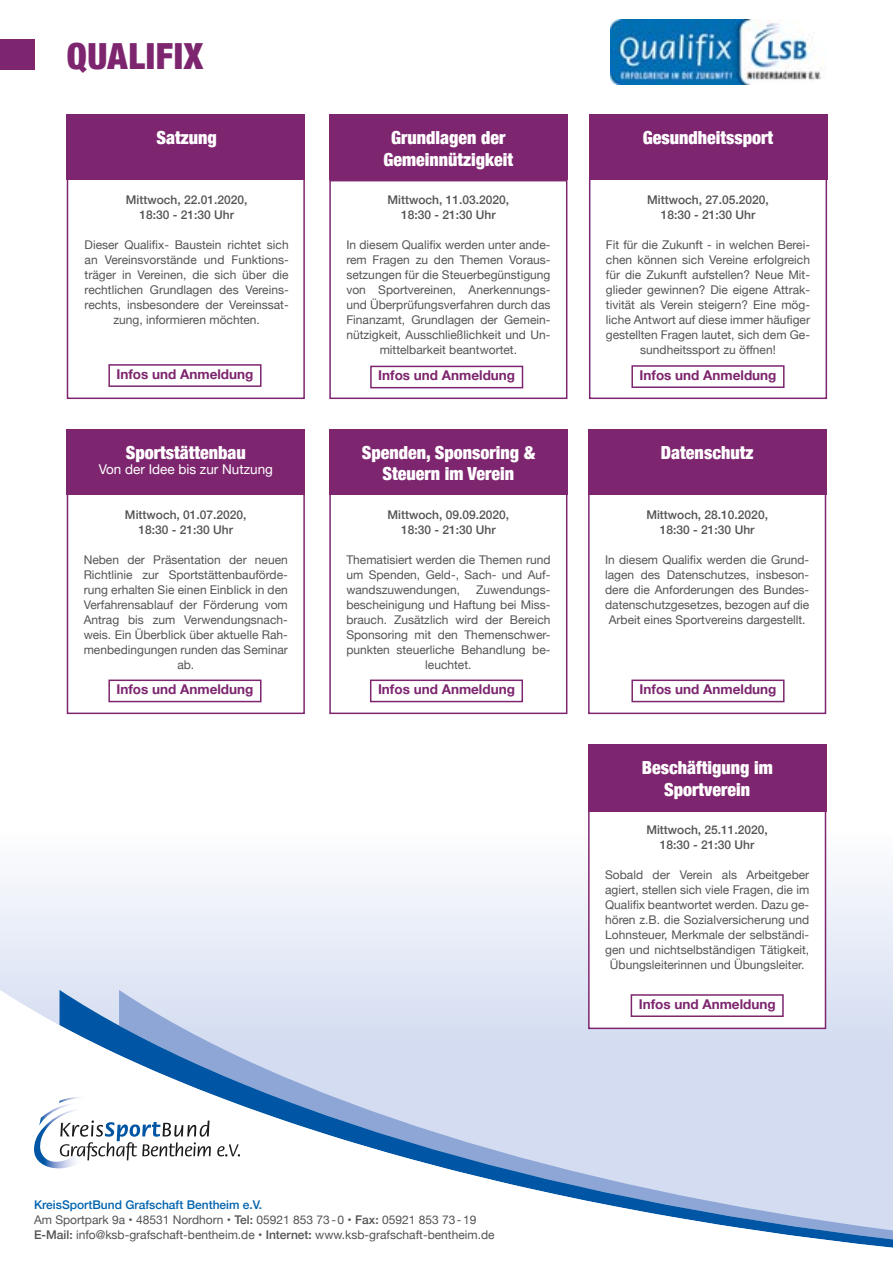
<style>
.page{position:relative;width:893px;height:1263px;background:#fff}
.page>*{position:absolute;margin:0;border:0;box-sizing:border-box;transform-origin:0 0}
.t1{font:900 condensed 36px "Helvetica Neue";letter-spacing:.015em;color:#7d256e}
.t2{font:900 condensed 18px/21.6px "Helvetica Neue";color:#fff;text-align:center}
.t3{font:700 13.5px "Helvetica Neue";color:#7d256e}
.t4{font:13.5px "Helvetica Neue";color:#fff}
.t5{font:12px/15px "Helvetica Neue";color:#555353;text-align:center}
.t6{font:500 12px/15px "Helvetica Neue";color:#555353;text-align:center}
.s1{font-weight:500;color:#0063af}
.s2{font-weight:500}
</style>
<div class="page">
<svg style="left:0;top:834px;width:893px;height:156px;fill:#edf1f9"></svg>
<div style="left:589px;top:177px;width:238px;height:222px;border:2px solid #7d256e"></div>
<div style="left:588px;top:489px;width:238px;height:225px;border:2px solid #7d256e"></div>
<div style="left:589px;top:114px;width:238px;height:66px;background:#7d256e"></div>
<div style="left:588px;top:429px;width:238px;height:66px;background:#7d256e"></div>
<div style="left:67px;top:492px;width:238px;height:222px;border:2px solid #7d256e"></div>
<div style="left:329px;top:492px;width:238px;height:222px;border:2px solid #7d256e"></div>
<div style="left:67px;top:429px;width:238px;height:66px;background:#7d256e"></div>
<div style="left:329px;top:429px;width:238px;height:66px;background:#7d256e"></div>
<div style="left:329px;top:180px;width:238px;height:219px;border:2px solid #7d256e"></div>
<div style="left:329px;top:114px;width:238px;height:66px;background:#7d256e"></div>
<div style="left:370px;top:366px;width:153px;height:22px;border:2px solid #7d256e"></div>
<div style="left:108px;top:679px;width:153px;height:23px;border:2px solid #7d256e"></div>
<div style="left:370px;top:679px;width:153px;height:23px;border:2px solid #7d256e"></div>
<div style="left:631px;top:365px;width:153px;height:23px;border:2px solid #7d256e"></div>
<div style="left:631px;top:679px;width:153px;height:23px;border:2px solid #7d256e"></div>
<div style="left:588px;top:808px;width:238px;height:221px;background:#fff;border:2px solid #7d256e"></div>
<div style="left:588px;top:744px;width:238px;height:67px;background:#7d256e"></div>
<div style="left:67px;top:177px;width:238px;height:222px;border:2px solid #7d256e"></div>
<div style="left:67px;top:114px;width:238px;height:66px;background:#7d256e"></div>
<div style="left:108px;top:364px;width:153px;height:23px;border:2px solid #7d256e"></div>
<svg style="left:1px;top:990px;width:892px;height:258px;fill:#d4dcf1"></svg>
<div style="left:0;top:39px;width:34px;height:30px;background:#7d256e"></div>
<img style="left:611px;top:19px;width:212px;height:65px">
<img style="left:34px;top:1109px;width:49px;height:59px">
<svg style="left:60px;top:1120px;width:180px;height:71px"></svg>
<img style="left:39px;top:1103px;width:38px;height:22px">
<img style="left:59px;top:1097px;width:26px;height:6px">
<h1 class="t1" style="left:67px;top:27px;width:138px">QUALIFIX</h1>
<h2 class="t2" style="left:156px;top:126px;width:62px">Satzung</h2>
<h2 class="t2" style="left:384px;top:126px;width:131px">Grundlagen der<br>Gemeinnützigkeit</h2>
<h2 class="t2" style="left:643px;top:126px;width:132px">Gesundheitssport</h2>
<p class="t6" style="left:126px;top:191px;width:123px">Mittwoch, 22.01.2020,<br>18:30 - 21:30 Uhr</p>
<p class="t5" style="left:85px;top:238px;width:206px">Dieser Qualifix- Baustein richtet sich an Vereinsvorstände und Funktions&shy;träger in Vereinen, die sich über die rechtlichen Grundlagen des Vereins&shy;rechts, insbesondere der Vereinssat&shy;zung, informieren möchten.</p>
<p class="t6" style="left:388px;top:191px;width:123px">Mittwoch, 11.03.2020,<br>18:30 - 21:30 Uhr</p>
<p class="t5" style="left:346px;top:238px;width:206px">In diesem Qualifix werden unter ande&shy;rem Fragen zu den Themen Voraus&shy;setzungen für die Steuerbegünstigung von Sportvereinen, Anerkennungs&shy;und Überprüfungsverfahren durch das Finanzamt, Grundlagen der Gemein&shy;nützigkeit, Ausschließlichkeit und Un&shy;mittelbarkeit beantwortet.</p>
<p class="t6" style="left:647px;top:191px;width:123px">Mittwoch, 27.05.2020,<br>18:30 - 21:30 Uhr</p>
<p class="t5" style="left:606px;top:238px;width:206px">Fit für die Zukunft - in welchen Berei&shy;chen können sich Vereine erfolgreich für die Zukunft aufstellen? Neue Mit&shy;glieder gewinnen? Die eigene Attrak&shy;tivität als Verein steigern? Eine mög&shy;liche Antwort auf diese immer häufiger gestellten Fragen lautet, sich dem Ge&shy;sundheitssport zu öffnen!</p>
<p class="t3" style="left:116px;top:363px;width:138px">Infos und Anmeldung</p>
<p class="t3" style="left:378px;top:365px;width:138px">Infos und Anmeldung</p>
<p class="t3" style="left:639px;top:364px;width:138px">Infos und Anmeldung</p>
<h2 class="t2" style="left:126px;top:441px;width:122px">Sportstättenbau</h2>
<p class="t4" style="left:99px;top:459px;width:176px">Von der Idee bis zur Nutzung</p>
<h2 class="t2" style="left:362px;top:441px;width:175px;line-height:21px">Spenden, Sponsoring &amp;<br>Steuern im Verein</h2>
<h2 class="t2" style="left:661px;top:441px;width:94px">Datenschutz</h2>
<p class="t6" style="left:125px;top:506px;width:123px">Mittwoch, 01.07.2020,<br>18:30 - 21:30 Uhr</p>
<p class="t5" style="left:84px;top:553px;width:206px">Neben der Präsentation der neuen<br>Richtlinie zur Sportstättenbauförde&shy;rung erhalten Sie einen Einblick in den<br>Verfahrensablauf der Förderung vom<br>Antrag bis zum Verwendungsnach&shy;weis. Ein Überblick über aktuelle Rah&shy;menbedingungen runden das Seminar ab.</p>
<p class="t6" style="left:388px;top:506px;width:123px">Mittwoch, 09.09.2020,<br>18:30 - 21:30 Uhr</p>
<p class="t5" style="left:346px;top:553px;width:206px;text-align:justify">Thematisiert werden die Themen rund um Spenden, Geld-, Sach- und Auf&shy;wandszuwendungen,</p>
<p class="t5" style="left:476px;top:583px;width:76px">Zuwendungs-</p>
<p class="t5" style="left:346px;top:598px;width:206px">bescheinigung und Haftung bei Miss-</p>
<p class="t5" style="left:346px;top:613px;width:206px">brauch. Zusätzlich wird der Bereich</p>
<p class="t5" style="left:346px;top:628px;width:206px">Sponsoring mit den Themenschwer-</p>
<p class="t5" style="left:346px;top:643px;width:206px">punkten steuerliche Behandlung be-</p>
<p class="t5" style="left:425px;top:658px;width:48px">leuchtet.</p>
<p class="t6" style="left:646px;top:506px;width:123px">Mittwoch, 28.10.2020,<br>18:30 - 21:30 Uhr</p>
<p class="t5" style="left:605px;top:553px;width:206px">In diesem Qualifix werden die Grund&shy;lagen des Datenschutzes, insbeson&shy;dere die Anforderungen des Bundes&shy;datenschutzgesetzes, bezogen auf die Arbeit eines Sportvereins dargestellt.</p>
<p class="t3" style="left:116px;top:679px;width:138px">Infos und Anmeldung</p>
<p class="t3" style="left:378px;top:679px;width:138px">Infos und Anmeldung</p>
<p class="t3" style="left:639px;top:679px;width:138px">Infos und Anmeldung</p>
<h2 class="t2" style="left:642px;top:756px;width:133px">Beschäftigung im<br>Sportverein</h2>
<p class="t6" style="left:646px;top:821px;width:123px">Mittwoch, 25.11.2020,<br>18:30 - 21:30 Uhr</p>
<p class="t5" style="left:605px;top:868px;width:206px">Sobald der Verein als Arbeitgeber agiert, stellen sich viele Fragen, die im Qualifix beantwortet werden. Dazu ge&shy;hören z.B. die Sozialversicherung und Lohnsteuer, Merkmale der selbständi&shy;gen und nichtselbständigen Tätigkeit, Übungsleiterinnen und Übungsleiter.</p>
<p class="t3" style="left:639px;top:993px;width:138px">Infos und Anmeldung</p>
<p class="t5" style="left:34px;top:1198px;width:462px;text-align:left"><span class="s1">KreisSportBund Grafschaft Bentheim e.V.<br></span>Am Sportpark 9a • 48531 Nordhorn • <span class="s2">Tel:</span> 05921 853 73-0 • <span class="s2">Fax:</span> 05921 853 73-19<br><span class="s2">E-Mail:</span> info@ksb-grafschaft-bentheim.de • <span class="s2">Internet:</span> www.ksb-grafschaft-bentheim.de</p>
</div>
